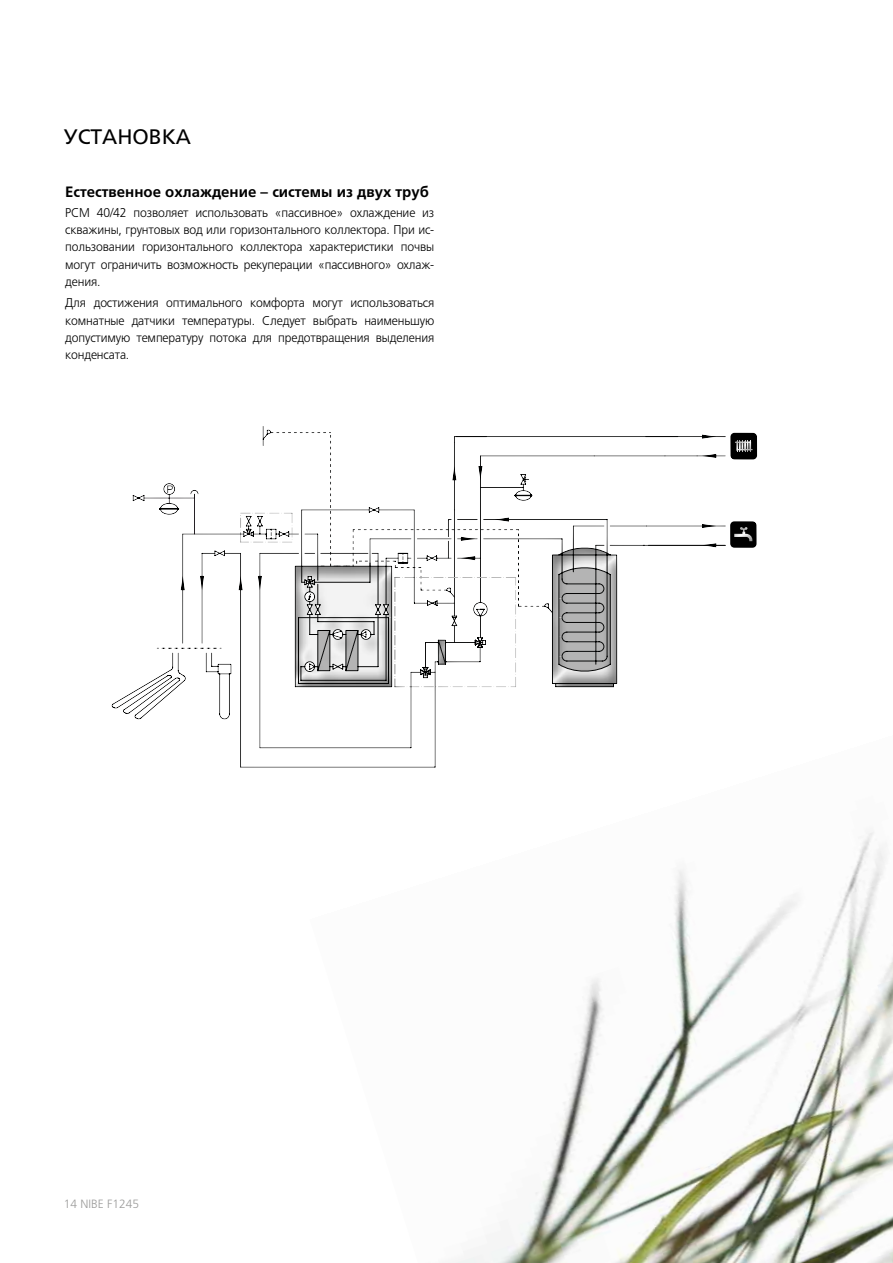
<style>
.page{position:relative;width:893px;height:1263px;background:#fff}
.page>*{position:absolute;margin:0;border:0;box-sizing:border-box;transform-origin:0 0}
.t1{font:21px "Frutiger LTCYR";color:#000}
.t2{font:700 15px "Frutiger LTCYR";color:#000}
.t3{font:300 12.75px/17.2px "Frutiger LTCYR";letter-spacing:-.01em;color:#000;text-align:justify;scale:.95 1}
.t4{font:300 12px "Frutiger";color:#9d9d9c}
.t5{font:10.65px "Arial";color:#010202}
</style>
<div class="page">
<img style="left:455px;top:831px;width:438px;height:432px">
<div style="left:110px;top:425px;width:648px;height:351px;background:#000;opacity:.5"></div>
<h1 class="t1" style="left:64px;top:125px;width:16px">установка</h1>
<p class="t2" style="left:65px;top:184px;width:365px">Естественное охлаждение – системы из двух труб</p>
<p class="t3" style="left:65px;top:204px;width:390px">PCM 40/42 позволяет использовать «пассивное» охлаждение из скважины, грунтовых вод или горизонтального коллектора. При ис&shy;пользовании горизонтального коллектора характеристики почвы могут ограничить возможность рекуперации «пассивного» охлаж&shy;дения.</p>
<p class="t3" style="left:65px;top:295px;width:390px">Для достижения оптимального комфорта могут использоваться комнатные датчики температуры. Следует выбрать наименьшую допустимую температуру потока для предотвращения выделения конденсата.</p>
<p class="t5" style="left:166px;top:483px;width:9px">P</p>
<p class="t4" style="left:64px;top:1197px;width:77px">14 NIBE F1245</p>
</div>
